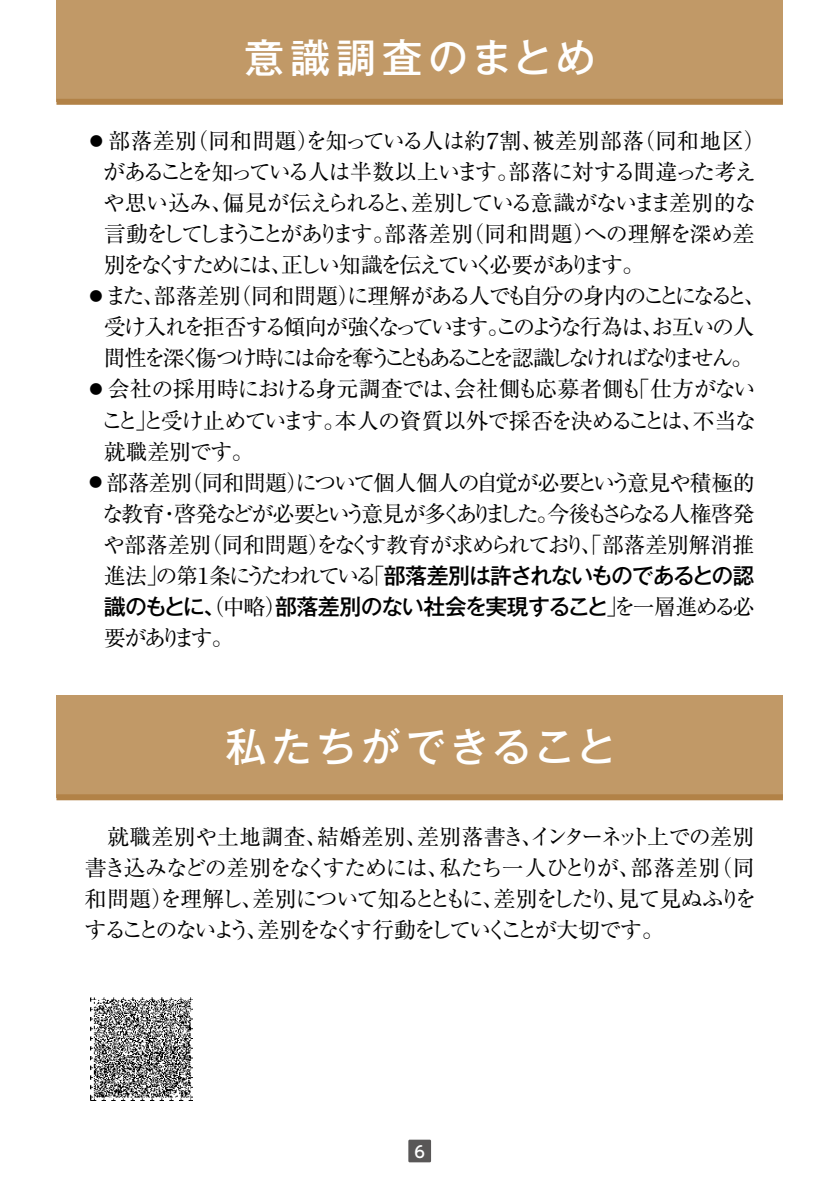
<style>
.page{position:relative;width:840px;height:1191px;background:#fff}
.page>*{position:absolute;margin:0;border:0;box-sizing:border-box;transform-origin:0 0}
.t1{font:500 40px "Gothic MB101 Pr 6 N";letter-spacing:.095em;color:#fff}
.t2{font:500 40px "Gothic MB101 Pr 6 N";letter-spacing:.15em;color:#fff}
.t3{font:22px/31px "Ryumin Pr 6";letter-spacing:-.08em;color:#000}
.t4{font:500 22px "Gothic MB101 Pr 6 N";letter-spacing:-.06em;color:#000}
.t5{font:22px "Ryumin Pr 6";letter-spacing:-.105em;color:#000}
.t6{font:22px/31px "Ryumin Pr 6";letter-spacing:-.1em;color:#000}
.t7{font:22px "Ryumin Pr 6";letter-spacing:-.05em;color:#000}
.t8{font:22px/31px "Ryumin Pr 6";letter-spacing:-.14em;color:#000}
.t9{font:22px "Ryumin Pr 6";letter-spacing:-.16em;color:#000}
.t10{font:22px "Ryumin Pr 6";letter-spacing:-.035em;color:#000}
.t11{font:22px "Ryumin Pr 6";letter-spacing:-.155em;color:#000}
.t12{font:22px/31px "Ryumin Pr 6";letter-spacing:-.125em;color:#000}
.t13{font:22px "Ryumin Pr 6";letter-spacing:.01em;color:#000}
.t14{font:22px "Ryumin Pr 6";letter-spacing:-.06em;color:#000}
.t15{font:22px "Ryumin Pr 6";letter-spacing:-.01em;color:#000}
.t16{font:22px "Ryumin Pr 6";letter-spacing:-.145em;color:#000}
.t17{font:22px "Ryumin Pr 6";letter-spacing:-.025em;color:#000}
.t18{font:500 16px "UD Shin M Go Pro";color:#fff}
.t19{font:13.2px "Ryumin Pr 6";color:#000}
.s1{font-family:"Ryumin Pr 6";font-weight:400}
</style>
<div class="page">
<div style="left:56px;top:695px;width:726px;height:102px;background:#c19967"></div>
<div style="left:56px;top:794px;width:726px;height:6px;background:#b28247"></div>
<div style="left:408px;top:1139px;width:23px;height:23px;background:#595757"></div>
<div style="left:56px;top:0;width:726px;height:102px;background:#c19967"></div>
<div style="left:56px;top:99px;width:726px;height:6px;background:#b28247"></div>
<img style="left:90px;top:997px;width:103px;height:103px">
<h1 class="t2" style="left:244px;top:24px;width:353px">意識調査のまとめ</h1>
<p class="t3" style="left:186px;top:124px;width:301px">（同和問題を知っている人は約</p>
<p class="t3" style="left:297px;top:124px;width:23px">）</p>
<p class="t3" style="left:633px;top:124px;width:134px">（同和地区(</p>
<p class="t3" style="left:108px;top:124px;width:90px">部落差別</p>
<p class="t3" style="left:532px;top:124px;width:113px">被差別部落</p>
<p class="t3" style="left:499px;top:124px;width:46px">割、</p>
<p class="t3" style="left:481px;top:124px;width:23px">７</p>
<p class="t19" style="left:90px;top:131px;width:15px">●</p>
<p class="t14" style="left:508px;top:155px;width:250px">部落に対する間違った考え</p>
<p class="t6" style="left:222px;top:155px;width:535px;text-indent:-119px">があることを知っている人は半数以上います。<br>偏見が伝えられると差別している意識がないまま差別的な</p>
<p class="t3" style="left:103px;top:186px;width:132px">や思い込み、</p>
<p class="t3" style="left:400px;top:186px;width:23px">、</p>
<p class="t3" style="left:462px;top:217px;width:134px">（同和問題）</p>
<p class="t8" style="left:104px;top:217px;width:542px">言動をしてしまうことがあります。<br>別をなくすためには正しい知識を伝えていく必要があります。</p>
<p class="t3" style="left:384px;top:217px;width:91px">部落差別</p>
<p class="t17" style="left:584px;top:217px;width:172px">への理解を深め差</p>
<p class="t3" style="left:270px;top:248px;width:23px">、</p>
<p class="t3" style="left:229px;top:279px;width:519px">（同和問題に理解がある人でも自分の身内のことになると</p>
<p class="t3" style="left:338px;top:279px;width:23px">）</p>
<p class="t3" style="left:105px;top:279px;width:138px">また部落差別</p>
<p class="t19" style="left:90px;top:286px;width:15px">●</p>
<p class="t3" style="left:143px;top:279px;width:23px">、</p>
<p class="t3" style="left:743px;top:279px;width:23px">、</p>
<p class="t5" style="left:104px;top:310px;width:652px">受け入れを拒否する傾向が強くなっていますこのような行為はお互いの人</p>
<p class="t3" style="left:487px;top:310px;width:23px">。</p>
<p class="t9" style="left:103px;top:341px;width:651px">間性を深く傷つけ時には命を奪うこともあることを認識しなければなりません。</p>
<p class="t3" style="left:627px;top:372px;width:129px">「仕方がない</p>
<p class="t3" style="left:641px;top:310px;width:23px">、</p>
<p class="t10" style="left:108px;top:372px;width:358px">会社の採用時における身元調査では、</p>
<p class="t13" style="left:454px;top:372px;width:190px">会社側も応募者側も</p>
<p class="t19" style="left:89px;top:379px;width:15px">●</p>
<p class="t3" style="left:101px;top:403px;width:246px">ことと受け止めています。</p>
<p class="t10" style="left:334px;top:403px;width:371px">本人の資質以外で採否を決めることは、</p>
<p class="t3" style="left:135px;top:403px;width:23px">」</p>
<p class="t3" style="left:104px;top:434px;width:151px">就職差別です。</p>
<p class="t7" style="left:180px;top:465px;width:575px">（同和問題について個人個人の自覚が必要という意見や積極的</p>
<p class="t3" style="left:692px;top:403px;width:65px">不当な</p>
<p class="t3" style="left:286px;top:465px;width:23px">）</p>
<p class="t3" style="left:106px;top:465px;width:88px">部落差別</p>
<p class="t19" style="left:89px;top:472px;width:15px">●</p>
<p class="t11" style="left:102px;top:496px;width:653px">な教育啓発などが必要という意見が多くありました今後もさらなる人権啓発</p>
<p class="t3" style="left:158px;top:496px;width:23px">・</p>
<p class="t3" style="left:536px;top:496px;width:23px">。</p>
<p class="t7" style="left:200px;top:527px;width:387px">（同和問題をなくす教育が求められており</p>
<p class="t3" style="left:308px;top:527px;width:23px">）</p>
<p class="t3" style="left:103px;top:527px;width:110px">や部落差別</p>
<p class="t15" style="left:579px;top:527px;width:176px">、「部落差別解消推</p>
<p class="t16" style="left:209px;top:558px;width:169px">条にうたわれている</p>
<p class="t4" style="left:362px;top:557px;width:393px"><span class="s1">「</span>部落差別は許されないものであるとの認</p>
<p class="t3" style="left:104px;top:558px;width:96px">進法の第</p>
<p class="t3" style="left:146px;top:558px;width:23px">」</p>
<p class="t4" style="left:104px;top:588px;width:652px">識のもとに、<span class="s1">（中略</span>部落差別のない社会を実現すること<span class="s1">を一層進める必</span></p>
<p class="t3" style="left:192px;top:558px;width:23px">１</p>
<p class="t3" style="left:265px;top:589px;width:23px">）</p>
<p class="t3" style="left:606px;top:589px;width:23px">」</p>
<p class="t3" style="left:104px;top:620px;width:131px">要があります。</p>
<h1 class="t1" style="left:226px;top:713px;width:391px">私たちができること</h1>
<p class="t3" style="left:317px;top:820px;width:112px">結婚差別、</p>
<p class="t13" style="left:85px;top:819px;width:244px">　就職差別や土地調査、</p>
<p class="t5" style="left:417px;top:819px;width:339px">差別落書きインターネット上での差別</p>
<p class="t3" style="left:521px;top:820px;width:23px">、</p>
<p class="t3" style="left:709px;top:851px;width:46px">（同</p>
<p class="t3" style="left:85px;top:851px;width:673px">書き込みなどの差別をなくすためには、<br>和問題を理解し差別について知るとともに差別をしたり見て見ぬふりを</p>
<p class="t3" style="left:630px;top:851px;width:91px">部落差別</p>
<p class="t3" style="left:439px;top:851px;width:203px">私たち一人ひとりが、</p>
<p class="t12" style="left:85px;top:882px;width:580px;text-indent:67px">）<br>することのないよう差別をなくす行動をしていくことが大切です。</p>
<p class="t3" style="left:241px;top:882px;width:23px">、</p>
<p class="t3" style="left:482px;top:882px;width:23px">、</p>
<p class="t3" style="left:606px;top:882px;width:23px">、</p>
<p class="t3" style="left:246px;top:913px;width:23px">、</p>
<p class="t18" style="left:414px;top:1138px;width:12px">6</p>
</div>
